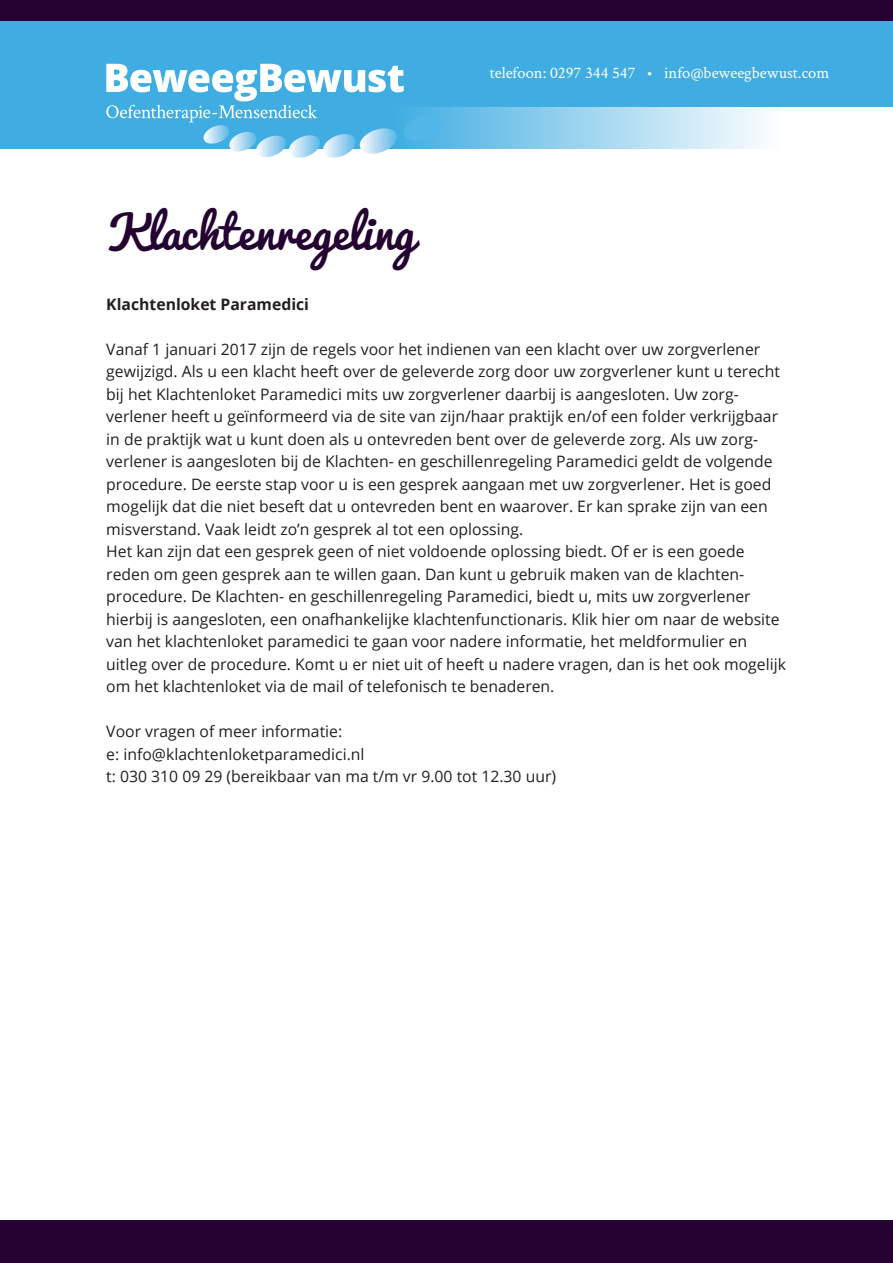
<style>
.page{position:relative;width:893px;height:1263px;background:#fff}
.page>*{position:absolute;margin:0;border:0;box-sizing:border-box;transform-origin:0 0}
.t1{font:45px "Pacifico";color:#240232}
.t2{font:16.5px "Crimson Text";color:#fff}
.t3{font:15.75px/22.5px "Open Sans";color:#231f20}
.t4{font:700 15.75px "Open Sans";color:#231f20}
</style>
<div class="page">
<div style="left:0;top:0;width:893px;height:21px;background:#240232"></div>
<div style="left:0;top:21px;width:893px;height:85px;background:#40ade2"></div>
<svg style="left:0;top:106px;width:780px;height:43px;background:#8fceed"></svg>
<svg style="left:106px;top:64px;width:337px;height:94px"></svg>
<div style="left:0;top:1220px;width:893px;height:43px;background:#240232"></div>
<h1 class="t1" style="left:106px;top:208px;width:310px">Klachtenregeling</h1>
<p class="t2" style="left:490px;top:61px;width:341px">telefoon: 0297 344 547 • info@beweegbewust.com</p>
<p class="t4" style="left:106px;top:293px;width:204px">Klachtenloket Paramedici</p>
<p class="t3" style="left:106px;top:337px;width:681px">Vanaf 1 januari 2017 zijn de regels voor het indienen van een klacht over uw zorgverlener gewijzigd. Als u een klacht heeft over de geleverde zorg door uw zorgverlener kunt u terecht bij het Klachtenloket Paramedici mits uw zorgverlener daarbij is aangesloten. Uw zorg&shy;verlener heeft u geïnformeerd via de site van zijn/haar praktijk en/of een folder verkrijgbaar in de praktijk wat u kunt doen als u ontevreden bent over de geleverde zorg. Als uw zorg&shy;verlener is aangesloten bij de Klachten- en geschillenregeling Paramedici geldt de volgende procedure. De eerste stap voor u is een gesprek aangaan met uw zorgverlener. Het is goed mogelijk dat die niet beseft dat u ontevreden bent en waarover. Er kan sprake zijn van een misverstand. Vaak leidt zo’n gesprek al tot een oplossing.<br>Het kan zijn dat een gesprek geen of niet voldoende oplossing biedt. Of er is een goede reden om geen gesprek aan te willen gaan. Dan kunt u gebruik maken van de klachten&shy;procedure. De Klachten- en geschillenregeling Paramedici, biedt u, mits uw zorgverlener hierbij is aangesloten, een onafhankelijke klachtenfunctionaris. Klik hier om naar de website van het klachtenloket paramedici te gaan voor nadere informatie, het meldformulier en uitleg over de procedure. Komt u er niet uit of heeft u nadere vragen, dan is het ook mogelijk om het klachtenloket via de mail of telefonisch te benaderen.</p>
<p class="t3" style="left:106px;top:720px;width:451px">Voor vragen of meer informatie:<br>e: info@klachtenloketparamedici.nl<br>t: 030 310 09 29 (bereikbaar van ma t/m vr 9.00 tot 12.30 uur)</p>
</div>
